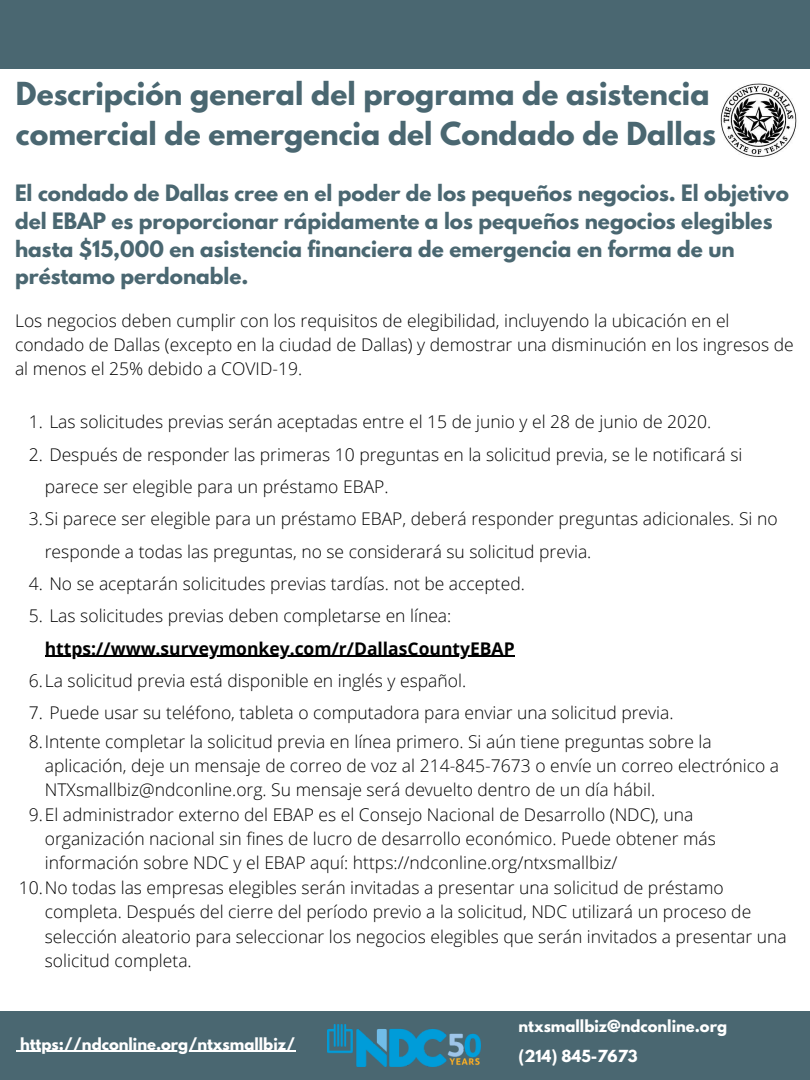
<style>
.page{position:relative;width:810px;height:1080px;background:#fff}
.page>*{position:absolute;margin:0;border:0;box-sizing:border-box;transform-origin:0 0}
.t1{font:700 28.12px/39.4px "League Spartan";color:#4a6771}
.t2{font:700 20px/27.6px "League Spartan";color:#4a6771}
.t3{font:300 17.5px/24.4px "Open Sans";color:#000}
.t4{font:700 17.5px "Open Sans";color:#000}
.t5{font:700 14.75px "League Spartan";color:#fff}
</style>
<div class="page">
<div style="left:0;top:0;width:810px;height:69px;background:#4a6771"></div>
<div style="left:0;top:1011px;width:810px;height:69px;background:#4a6771"></div>
<hr style="left:45px;top:656px;width:470px;height:1px;background:#000">
<img style="left:720px;top:83px;width:77px;height:74px">
<img style="left:328px;top:1025px;width:153px;height:42px">
<hr style="left:20px;top:1050px;width:275px;height:2px;background:#fff">
<h1 class="t1" style="left:16px;top:78px;width:702px">Descripción general del programa de asistencia comercial de emergencia del Condado de Dallas</h1>
<p class="t2" style="left:15px;top:182px;width:775px">El condado de Dallas cree en el poder de los pequeños negocios. El objetivo del EBAP es proporcionar rápidamente a los pequeños negocios elegibles hasta $15,000 en asistencia financiera de emergencia en forma de un préstamo perdonable.</p>
<p class="t3" style="left:15px;top:308px;width:780px">Los negocios deben cumplir con los requisitos de elegibilidad, incluyendo la ubicación en el condado de Dallas (excepto en la ciudad de Dallas) y demostrar una disminución en los ingresos de al menos el 25% debido a COVID-19.</p>
<p class="t3" style="left:29px;top:409px;width:684px">1. Las solicitudes previas serán aceptadas entre el 15 de junio y el 28 de junio de 2020.</p>
<p class="t3" style="left:29px;top:442px;width:715px">2. Después de responder las primeras 10 preguntas en la solicitud previa, se le notificará si</p>
<p class="t3" style="left:45px;top:474px;width:345px">parece ser elegible para un préstamo EBAP.</p>
<p class="t3" style="left:29px;top:506px;width:750px">3.Si parece ser elegible para un préstamo EBAP, deberá responder preguntas adicionales. Si no</p>
<p class="t3" style="left:45px;top:539px;width:548px">responde a todas las preguntas, no se considerará su solicitud previa.</p>
<p class="t3" style="left:29px;top:571px;width:498px">4. No se aceptarán solicitudes previas tardías. not be accepted.</p>
<p class="t3" style="left:29px;top:603px;width:424px">5. Las solicitudes previas deben completarse en línea:</p>
<p class="t4" style="left:45px;top:636px;width:471px">https://www.surveymonkey.com/r/DallasCountyEBAP</p>
<p class="t3" style="left:29px;top:668px;width:439px">6.La solicitud previa está disponible en inglés y español.</p>
<p class="t3" style="left:29px;top:699px;width:684px;line-height:28.1px">7. Puede usar su teléfono, tableta o computadora para enviar una solicitud previa.<br>8.Intente completar la solicitud previa en línea primero. Si aún tiene preguntas sobre la</p>
<p class="t3" style="left:45px;top:753px;width:736px">aplicación, deje un mensaje de correo de voz al 214-845-7673 o envíe un correo electrónico a</p>
<p class="t3" style="left:45px;top:777px;width:612px">NTXsmallbiz@ndconline.org. Su mensaje será devuelto dentro de un día hábil.</p>
<p class="t3" style="left:29px;top:802px;width:666px">9.El administrador externo del EBAP es el Consejo Nacional de Desarrollo (NDC), una</p>
<p class="t3" style="left:45px;top:826px;width:673px">organización nacional sin fines de lucro de desarrollo económico. Puede obtener más</p>
<p class="t3" style="left:45px;top:850px;width:574px">información sobre NDC y el EBAP aquí: https://ndconline.org/ntxsmallbiz/</p>
<p class="t3" style="left:19px;top:875px;width:706px">10.No todas las empresas elegibles serán invitadas a presentar una solicitud de préstamo</p>
<p class="t3" style="left:45px;top:899px;width:708px">completa. Después del cierre del período previo a la solicitud, NDC utilizará un proceso de</p>
<p class="t3" style="left:45px;top:924px;width:744px">selección aleatorio para seleccionar los negocios elegibles que serán invitados a presentar una</p>
<p class="t3" style="left:45px;top:948px;width:148px">solicitud completa.</p>
<p class="t5" style="left:20px;top:1036px;width:277px">https://ndconline.org/ntxsmallbiz/</p>
<p class="t5" style="left:518px;top:1019px;width:210px">ntxsmallbiz@ndconline.org</p>
<p class="t5" style="left:518px;top:1048px;width:121px">(214) 845-7673</p>
</div>
